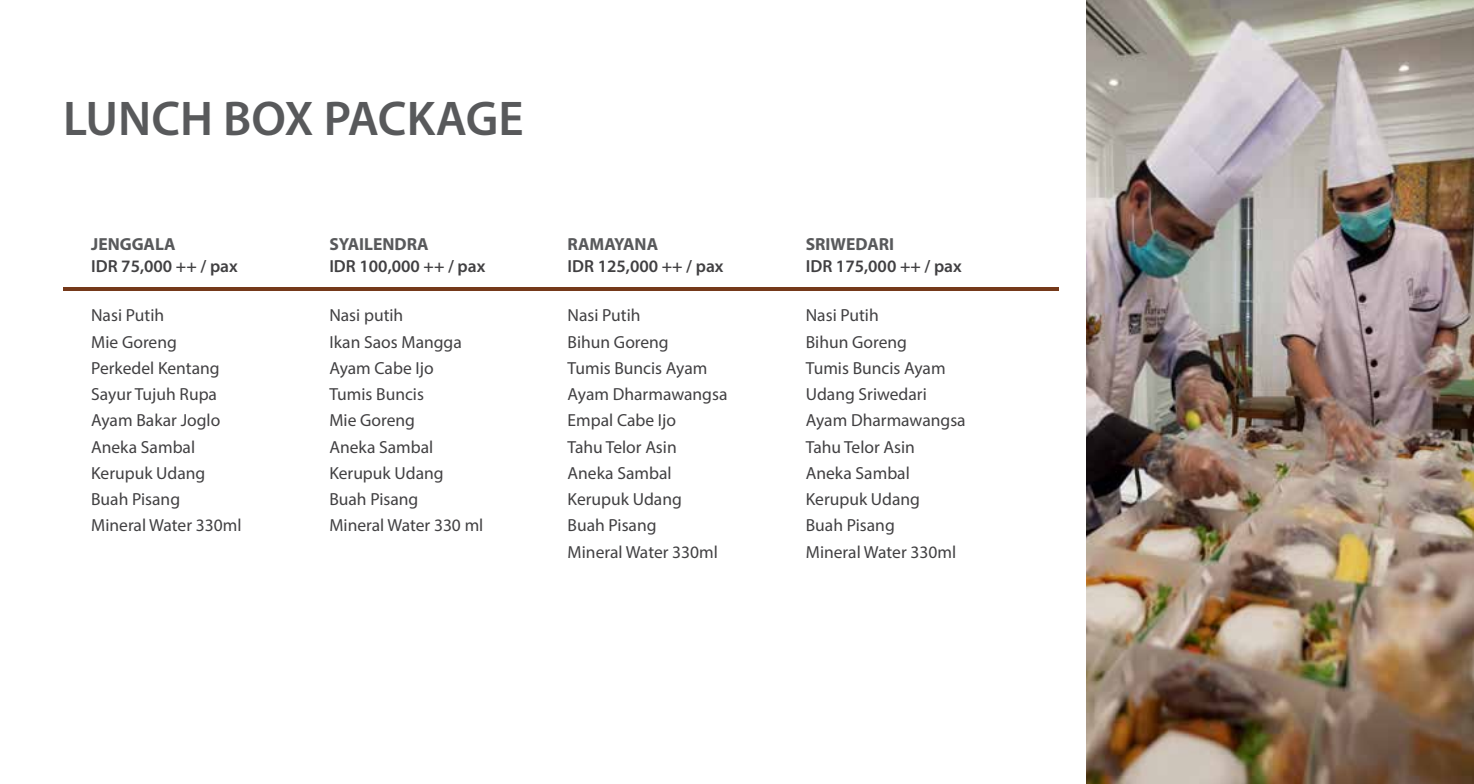
<style>
.page{position:relative;width:1474px;height:784px;background:#fff}
.page>*{position:absolute;margin:0;border:0;box-sizing:border-box;transform-origin:0 0}
.t1{font:600 49px "Myriad Pro";color:#58595b}
.t2{font:17.5px/26.2px "Myriad Pro";color:#414042}
.t3{font:600 17.5px "Myriad Pro";color:#414042}
.t4{font:700 17.5px "Myriad Pro";color:#58595b}
</style>
<div class="page">
<hr style="left:63px;top:288px;width:995px;height:3px;background:#75391a">
<img style="left:1086px;top:0;width:387px;height:784px">
<h1 class="t1" style="left:63px;top:87px;width:462px">LUNCH BOX PACKAGE</h1>
<p class="t4" style="left:91px;top:232px;width:86px">JENGGALA</p>
<p class="t3" style="left:91px;top:255px;width:148px">IDR 75,000 ++ / pax</p>
<p class="t2" style="left:91px;top:302px;width:152px">Nasi Putih<br>Mie Goreng<br>Perkedel Kentang<br>Sayur Tujuh Rupa<br>Ayam Bakar Joglo<br>Aneka Sambal<br>Kerupuk Udang<br>Buah Pisang<br>Mineral Water 330ml</p>
<p class="t4" style="left:329px;top:232px;width:101px">SYAILENDRA</p>
<p class="t3" style="left:329px;top:255px;width:157px">IDR 100,000 ++ / pax</p>
<p class="t2" style="left:329px;top:302px;width:155px">Nasi putih<br>Ikan Saos Mangga<br>Ayam Cabe Ijo<br>Tumis Buncis<br>Mie Goreng<br>Aneka Sambal<br>Kerupuk Udang<br>Buah Pisang<br>Mineral Water 330 ml</p>
<p class="t4" style="left:567px;top:232px;width:92px">RAMAYANA</p>
<p class="t3" style="left:567px;top:255px;width:157px">IDR 125,000 ++ / pax</p>
<p class="t2" style="left:567px;top:302px;width:161px">Nasi Putih<br>Bihun Goreng<br>Tumis Buncis Ayam<br>Ayam Dharmawangsa<br>Empal Cabe Ijo<br>Tahu Telor Asin<br>Aneka Sambal<br>Kerupuk Udang<br>Buah Pisang<br>Mineral Water 330ml</p>
<p class="t4" style="left:805px;top:232px;width:90px">SRIWEDARI</p>
<p class="t3" style="left:805px;top:255px;width:157px">IDR 175,000 ++ / pax</p>
<p class="t2" style="left:805px;top:302px;width:161px">Nasi Putih<br>Bihun Goreng<br>Tumis Buncis Ayam<br>Udang Sriwedari<br>Ayam Dharmawangsa<br>Tahu Telor Asin<br>Aneka Sambal<br>Kerupuk Udang<br>Buah Pisang<br>Mineral Water 330ml</p>
</div>
